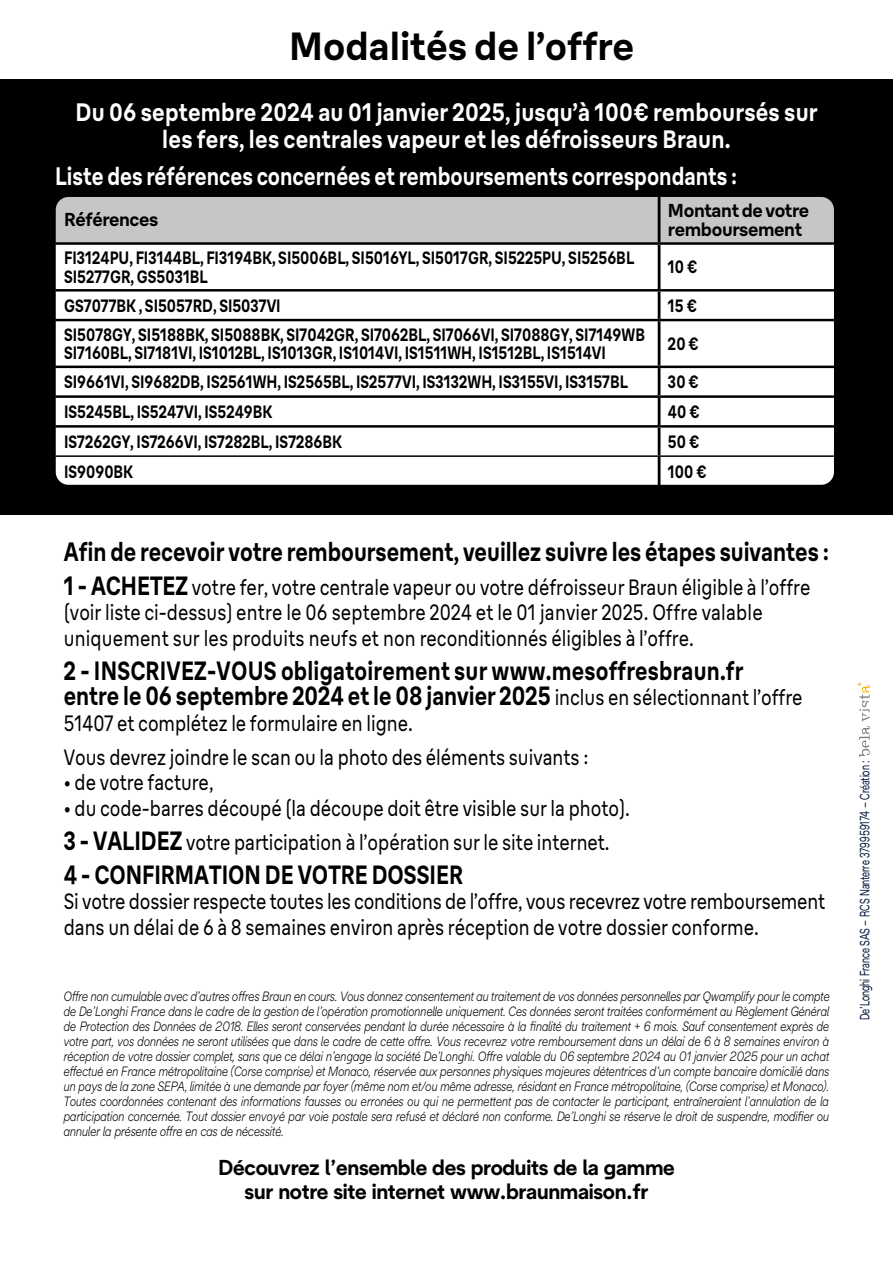
<style>
.page{position:relative;width:893px;height:1263px;background:#fff}
.page>*{position:absolute;margin:0;border:0;box-sizing:border-box;transform-origin:0 0}
.t1{font:700 37.8px "Braun Linear";color:#000}
.t2{font:700 25.5px "Braun Linear";color:#000;scale:.85 1}
.t3{font:700 25.35px/25.5px "Braun Linear";color:#000;scale:.85 1}
.t4{font:700 24.3px/27px "Braun Linear";letter-spacing:.01em;color:#fff;text-align:center;scale:.9 1}
.t5{font:700 24.3px "Braun Linear";letter-spacing:.01em;color:#fff;scale:.85 1}
.t6{font:700 21.6px/24.3px "De Longhi Sans";letter-spacing:-.015em;color:#000;text-align:center}
.t7{font:21.45px/25.5px "Braun Linear";color:#000;scale:.85 1}
.t8{font:700 18px/18.8px "Braun Linear";letter-spacing:-.02em;color:#000}
.t9{font:700 17.25px/18.8px "Braun Linear";color:#000;scale:.85 1}
.t10{font:italic 300 13.5px/15px "De Longhi Sans";color:#000;text-align:justify;scale:.85 1}
.t11{font:13.5px "De Longhi Sans";color:#03163c;scale:.7 1}
.s1{font-weight:700;font-size:25.35px}
.s2{font-weight:400;font-size:21.45px}
</style>
<div class="page">
<div style="left:0;top:79px;width:893px;height:435px;background:#000"></div>
<div style="left:56px;top:197px;width:778px;height:45px;background:#c6c6c6"></div>
<div style="left:56px;top:245px;width:778px;height:240px;background:#fff"></div>
<hr style="left:55px;top:289px;width:604px;height:3px;background:#000">
<hr style="left:659px;top:289px;width:175px;height:3px;background:#000">
<hr style="left:55px;top:319px;width:604px;height:2px;background:#000">
<hr style="left:659px;top:319px;width:175px;height:2px;background:#000">
<hr style="left:55px;top:366px;width:604px;height:2px;background:#000">
<hr style="left:659px;top:366px;width:175px;height:2px;background:#000">
<hr style="left:658px;top:245px;width:2px;height:44px;background:#000">
<hr style="left:658px;top:292px;width:2px;height:27px;background:#000">
<hr style="left:658px;top:321px;width:2px;height:45px;background:#000">
<hr style="left:658px;top:368px;width:2px;height:27px;background:#000">
<hr style="left:55px;top:395px;width:604px;height:3px;background:#000">
<hr style="left:659px;top:395px;width:175px;height:3px;background:#000">
<hr style="left:55px;top:425px;width:604px;height:3px;background:#000">
<hr style="left:659px;top:425px;width:175px;height:3px;background:#000">
<hr style="left:658px;top:398px;width:2px;height:27px;background:#000">
<hr style="left:658px;top:428px;width:2px;height:27px;background:#000">
<hr style="left:658px;top:457px;width:2px;height:29px;background:#000">
<hr style="left:55px;top:455px;width:604px;height:2px;background:#000">
<hr style="left:659px;top:455px;width:175px;height:2px;background:#000">
<hr style="left:658px;top:197px;width:2px;height:45px;background:#000">
<svg style="left:858px;top:682px;width:12px;height:75px"></svg>
<h1 class="t1" style="left:289px;top:22px;width:347px">Modalités de l’offre</h1>
<h3 class="t4" style="left:75px;top:98px;width:826px">Du 06 septembre 2024 au 01 janvier 2025, jusqu’à 100€ remboursés sur les fers, les centrales vapeur et les défroisseurs Braun.</h3>
<h3 class="t5" style="left:55px;top:161px;width:804px">Liste des références concernées et remboursements correspondants :</h3>
<h3 class="t8" style="left:64px;top:210px;width:96px">Références</h3>
<h3 class="t8" style="left:668px;top:200px;width:143px">Montant de votre remboursement</h3>
<p class="t9" style="left:64px;top:248px;width:672px">FI3124PU, FI3144BL, FI3194BK, SI5006BL, SI5016YL, SI5017GR, SI5225PU, SI5256BL<br>SI5277GR, GS5031BL</p>
<p class="t9" style="left:668px;top:257px;width:36px">10 €</p>
<p class="t9" style="left:64px;top:296px;width:256px">GS7077BK , SI5057RD, SI5037VI</p>
<p class="t9" style="left:668px;top:296px;width:36px">15 €</p>
<p class="t9" style="left:64px;top:324px;width:685px">SI5078GY, SI5188BK, SI5088BK, SI7042GR, SI7062BL, SI7066VI, SI7088GY, SI7149WB<br>SI7160BL, SI7181VI, IS1012BL, IS1013GR, IS1014VI, IS1511WH, IS1512BL, IS1514VI</p>
<p class="t9" style="left:668px;top:334px;width:38px">20 €</p>
<p class="t9" style="left:64px;top:372px;width:665px">SI9661VI, SI9682DB, IS2561WH, IS2565BL, IS2577VI, IS3132WH, IS3155VI, IS3157BL</p>
<p class="t9" style="left:668px;top:372px;width:38px">30 €</p>
<p class="t9" style="left:64px;top:402px;width:246px">IS5245BL, IS5247VI, IS5249BK</p>
<p class="t9" style="left:668px;top:402px;width:39px">40 €</p>
<p class="t9" style="left:64px;top:432px;width:328px">IS7262GY, IS7266VI, IS7282BL, IS7286BK</p>
<p class="t9" style="left:668px;top:432px;width:38px">50 €</p>
<p class="t9" style="left:64px;top:462px;width:83px">IS9090BK</p>
<p class="t9" style="left:668px;top:462px;width:47px">100 €</p>
<h2 class="t2" style="left:64px;top:535px;width:902px">Afin de recevoir votre remboursement, veuillez suivre les étapes suivantes :</h2>
<p class="t7" style="left:64px;top:574px;width:880px"><span class="s1">1 - ACHETEZ</span> votre fer, votre centrale vapeur ou votre défroisseur Braun éligible à l’offre (voir liste ci-dessus) entre le 06 septembre 2024 et le 01 janvier 2025. Offre valable uniquement sur les produits neufs et non reconditionnés éligibles à l’offre.</p>
<h3 class="t3" style="left:64px;top:657px;width:871px">2 - INSCRIVEZ-VOUS obligatoirement sur www.mesoffresbraun.fr entre le 06 septembre 2024 et le 08 janvier 2025 <span class="s2">inclus en sélectionnant l’offre</span></h3>
<h3 class="t7" style="left:64px;top:705px;width:619px;line-height:34px">51407 et complétez le formulaire en ligne.<br>Vous devrez joindre le scan ou la photo des éléments suivants :</h3>
<h3 class="t7" style="left:64px;top:769px;width:178px">• de votre facture,</h3>
<h3 class="t7" style="left:64px;top:790px;width:668px;line-height:34px">• du code-barres découpé (la découpe doit être visible sur la photo).<br><span class="s1">3 - VALIDEZ</span> votre participation à l’opération sur le site internet.</h3>
<h3 class="t3" style="left:64px;top:861px;width:471px">4 - CONFIRMATION DE VOTRE DOSSIER</h3>
<h3 class="t7" style="left:64px;top:888px;width:897px">Si votre dossier respecte toutes les conditions de l’offre, vous recevrez votre remboursement dans un délai de 6 à 8 semaines environ après réception de votre dossier conforme.</h3>
<p class="t10" style="left:64px;top:988px;width:903px">Offre non cumulable avec d’autres offres Braun en cours. Vous donnez consentement au traitement de vos données personnelles par Qwamplify pour le compte de De’Longhi France dans le cadre de la gestion de l’opération promotionnelle uniquement. Ces données seront traitées conformément au Règlement Général de Protection des Données de 2018. Elles seront conservées pendant la durée nécessaire à la finalité du traitement + 6 mois. Sauf consentement exprès de votre part, vos données ne seront utilisées que dans le cadre de cette offre. Vous recevrez votre remboursement dans un délai de 6 à 8 semaines environ à réception de votre dossier complet, sans que ce délai n’engage la société De’Longhi. Offre valable du 06 septembre 2024 au 01 janvier 2025 pour un achat effectué en France métropolitaine (Corse comprise) et Monaco, réservée aux personnes physiques majeures détentrices d’un compte bancaire domicilié dans un pays de la zone SEPA, limitée à une demande par foyer (même nom et/ou même adresse, résidant en France métropolitaine, (Corse comprise) et Monaco).<br>Toutes coordonnées contenant des informations fausses ou erronées ou qui ne permettent pas de contacter le participant, entraîneraient l’annulation de la participation concernée. Tout dossier envoyé par voie postale sera refusé et déclaré non conforme. De’Longhi se réserve le droit de suspendre, modifier ou annuler la présente offre en cas de nécessité.</p>
<h3 class="t6" style="left:218px;top:1155px;width:458px">Découvrez l’ensemble des produits de la gamme sur notre site internet www.braunmaison.fr</h3>
<p class="t11" style="left:856px;top:1020px;width:372px;rotate:-90deg">De’Longhi France SAS – RCS Nanterre 379959174 – Création :</p>
</div>
